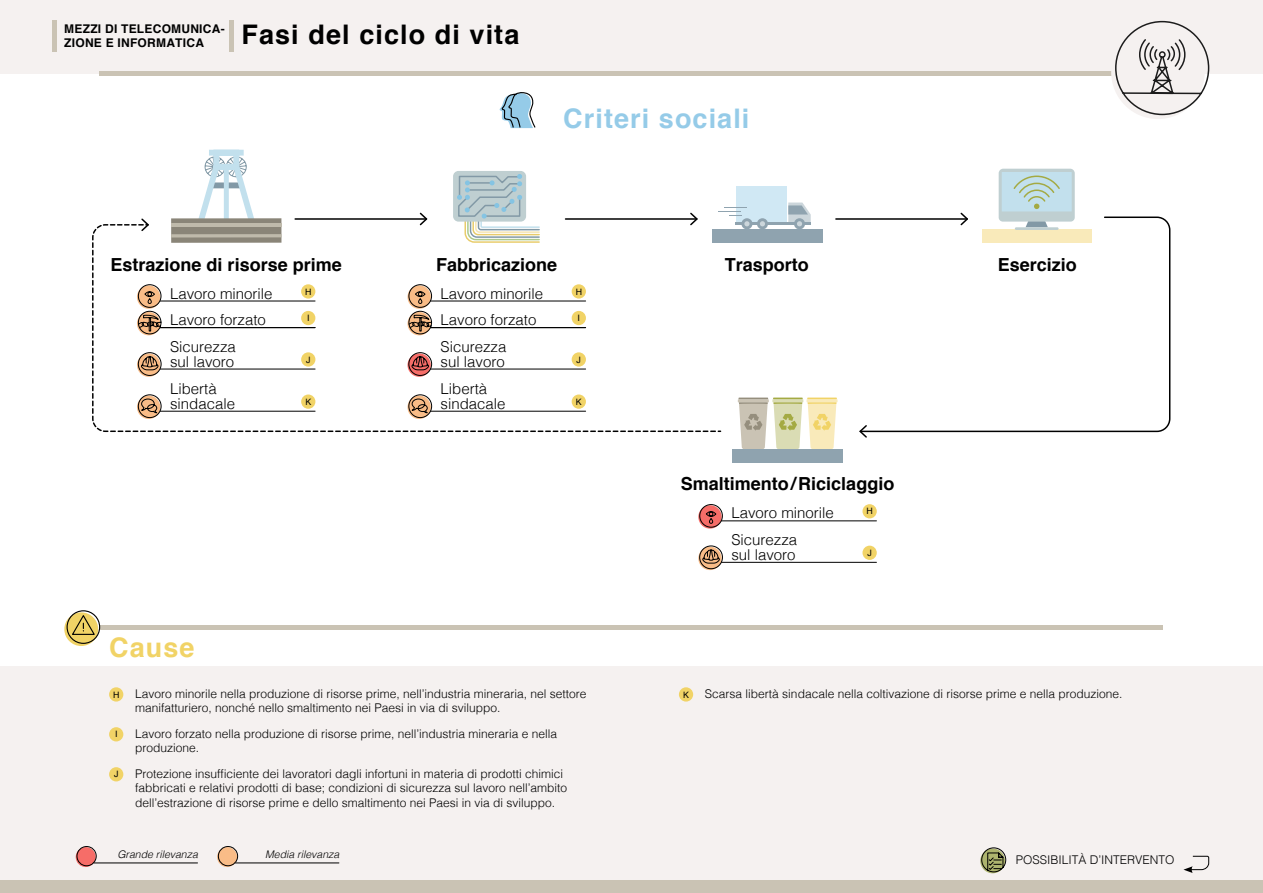
<style>
.page{position:relative;width:1263px;height:893px;background:#fff}
.page>*{position:absolute;margin:0;border:0;box-sizing:border-box;transform-origin:0 0}
.t1{font:700 27px "Helvetica";letter-spacing:.04em;color:#000}
.id19551{font:700 27px "Helvetica";letter-spacing:.04em;color:#95cbe8}
.id19559{font:700 27px "Helvetica";letter-spacing:.04em;color:#f1d366}
.id19552{font:700 18px "Helvetica";color:#000}
.id19554{font:300 15px/15px "Helvetica";color:#000}
.id19556{font:300 12px/14.4px "Helvetica";color:#000}
.t2{font:700 12px/14.4px "Helvetica";letter-spacing:.02em;color:#000}
.id19558{font:300 12px "Helvetica";color:#000}
.t3{font:italic 300 10.5px "Helvetica";color:#000}
.t4{font:8.85px "Helvetica";color:#000}
</style>
<div class="page">
<div style="left:0;top:666px;width:1263px;height:227px;background:#f5f1f0"></div>
<div style="left:0;top:880px;width:1263px;height:13px;background:#cac3b4"></div>
<div style="left:0;top:0;width:1263px;height:73px;background:#f5f1f0"></div>
<hr style="left:100px;top:71px;width:1063px;height:4px;background:#cac3b4">
<hr style="left:52px;top:20px;width:4px;height:31px;background:#cac3b4">
<hr style="left:229px;top:20px;width:4px;height:31px;background:#cac3b4">
<hr style="left:100px;top:625px;width:1063px;height:4px;background:#cac3b4">
<hr style="left:235px;top:863px;width:104px;height:1px;background:#000">
<div style="left:217px;top:847px;width:20px;height:20px;background:#f9bc87;border-radius:50%"></div>
<div style="left:218px;top:846px;width:20px;height:20px;border:1px solid #000;border-radius:50%"></div>
<div style="left:76px;top:847px;width:20px;height:20px;background:#f66d68;border-radius:50%"></div>
<div style="left:77px;top:846px;width:20px;height:20px;border:1px solid #000;border-radius:50%"></div>
<hr style="left:94px;top:863px;width:104px;height:1px;background:#000">
<svg style="left:64px;top:612px;width:34px;height:34px"></svg>
<svg style="left:66px;top:610px;width:35px;height:34px"></svg>
<hr style="left:295px;top:218px;width:131px;height:2px;background:#000">
<svg style="left:418px;top:212px;width:10px;height:11px"></svg>
<hr style="left:565px;top:218px;width:132px;height:2px;background:#000">
<svg style="left:689px;top:212px;width:9px;height:11px"></svg>
<hr style="left:836px;top:218px;width:131px;height:2px;background:#000">
<div style="left:109px;top:687px;width:14px;height:15px;background:#f1d366;border-radius:50%"></div>
<div style="left:109px;top:727px;width:14px;height:14px;background:#f1d366;border-radius:50%"></div>
<div style="left:109px;top:767px;width:14px;height:14px;background:#f1d366;border-radius:50%"></div>
<div style="left:679px;top:687px;width:14px;height:15px;background:#f1d366;border-radius:50%"></div>
<svg style="left:1114px;top:20px;width:96px;height:96px"></svg>
<div style="left:862px;top:504px;width:15px;height:14px;background:#f1d366;border-radius:50%"></div>
<hr style="left:721px;top:521px;width:155px;height:1px;background:#000">
<svg style="left:698px;top:505px;width:24px;height:24px"></svg>
<svg style="left:699px;top:504px;width:24px;height:24px"></svg>
<svg style="left:92px;top:223px;width:630px;height:209px"></svg>
<svg style="left:110px;top:218px;width:40px;height:15px"></svg>
<svg style="left:859px;top:216px;width:312px;height:217px"></svg>
<svg style="left:859px;top:424px;width:9px;height:14px"></svg>
<div style="left:862px;top:546px;width:15px;height:14px;background:#f1d366;border-radius:50%"></div>
<hr style="left:721px;top:562px;width:155px;height:1px;background:#000">
<svg style="left:698px;top:547px;width:24px;height:23px"></svg>
<svg style="left:699px;top:545px;width:24px;height:24px"></svg>
<div style="left:453px;top:171px;width:73px;height:51px;background:#bfcfd1;border-radius:5px"></div>
<svg style="left:457px;top:174px;width:84px;height:70px"></svg>
<div style="left:982px;top:230px;width:109px;height:13px;background:#f9eaba"></div>
<svg style="left:1025px;top:222px;width:23px;height:5px"></svg>
<div style="left:999px;top:169px;width:76px;height:53px;background:#bfcfd1;border-radius:4px"></div>
<hr style="left:1015px;top:227px;width:43px;height:3px;background:#bfcfd1">
<svg style="left:1002px;top:172px;width:70px;height:39px;background:#bfdbdd"></svg>
<svg style="left:189px;top:149px;width:75px;height:96px"></svg>
<div style="left:171px;top:218px;width:110px;height:25px;background:#8a8578"></div>
<hr style="left:171px;top:224px;width:110px;height:3px;background:#bfbaab">
<hr style="left:171px;top:234px;width:110px;height:3px;background:#bfbaab">
<div style="left:736px;top:186px;width:50px;height:39px;background:#d0e8f4"></div>
<hr style="left:736px;top:223px;width:75px;height:2px;background:#8fa3af">
<svg style="left:741px;top:218px;width:11px;height:11px"></svg>
<div style="left:757px;top:218px;width:11px;height:11px;background:#8fa3af;border-radius:50%"></div>
<svg style="left:760px;top:221px;width:5px;height:5px"></svg>
<div style="left:794px;top:218px;width:11px;height:11px;background:#8fa3af;border-radius:50%"></div>
<svg style="left:788px;top:203px;width:23px;height:23px"></svg>
<svg style="left:718px;top:207px;width:31px;height:19px"></svg>
<div style="left:712px;top:229px;width:111px;height:14px;background:#8fa3af"></div>
<hr style="left:738px;top:399px;width:31px;height:3px;background:#cac3b4">
<hr style="left:738px;top:398px;width:30px;height:1px;background:#958e7d">
<hr style="left:772px;top:399px;width:31px;height:3px;background:#dadcb4">
<hr style="left:773px;top:398px;width:30px;height:1px;background:#a4aa43">
<svg style="left:739px;top:402px;width:63px;height:47px"></svg>
<hr style="left:806px;top:399px;width:31px;height:3px;background:#f9eaba">
<hr style="left:807px;top:398px;width:30px;height:1px;background:#f1d366">
<svg style="left:808px;top:402px;width:28px;height:47px"></svg>
<div style="left:732px;top:449px;width:111px;height:13px;background:#8fa3af"></div>
<svg style="left:1183px;top:856px;width:26px;height:17px"></svg>
<svg style="left:981px;top:847px;width:25px;height:26px"></svg>
<svg style="left:500px;top:92px;width:36px;height:36px"></svg>
<p class="t2" style="left:64px;top:21px;width:162px">MEZZI DI TELECOMUNICA-<br>ZIONE E INFORMATICA</p>
<h1 class="t1" style="left:242px;top:18px;width:279px">Fasi del ciclo di vita</h1>
<h3 class="id19551" style="left:563px;top:101px;width:188px">Criteri sociali</h3>
<h4 class="id19552" style="left:111px;top:253px;width:233px">Estrazione di risorse prime</h4>
<h4 class="id19552" style="left:436px;top:253px;width:123px">Fabbricazione</h4>
<h4 class="id19552" style="left:725px;top:253px;width:86px">Trasporto</h4>
<p class="id19554" style="left:170px;top:285px;width:104px">Lavoro minorile</p>
<p class="id19554" style="left:440px;top:285px;width:104px">Lavoro minorile</p>
<p class="id19554" style="left:170px;top:311px;width:97px">Lavoro forzato</p>
<p class="id19554" style="left:440px;top:311px;width:97px">Lavoro forzato</p>
<p class="t4" style="left:305px;top:285px;width:8px">H</p>
<p class="t4" style="left:576px;top:285px;width:8px">H</p>
<p class="t4" style="left:307px;top:311px;width:4px">I</p>
<p class="t4" style="left:578px;top:311px;width:4px">I</p>
<p class="id19554" style="left:170px;top:338px;width:67px">Sicurezza sul -lavoro</p>
<p class="id19554" style="left:440px;top:338px;width:67px">Sicurezza sul -lavoro</p>
<p class="id19554" style="left:170px;top:380px;width:67px">Libertà sindacale</p>
<p class="id19554" style="left:440px;top:380px;width:67px">Libertà sindacale</p>
<p class="t4" style="left:306px;top:353px;width:6px">J</p>
<p class="t4" style="left:577px;top:353px;width:6px">J</p>
<p class="t4" style="left:305px;top:395px;width:7px">K</p>
<p class="t4" style="left:576px;top:395px;width:7px">K</p>
<h4 class="id19559" style="left:109px;top:630px;width:87px">Cause</h4>
<h4 class="id19552" style="left:681px;top:473px;width:215px">Smaltimento/Riciclaggio</h4>
<p class="id19554" style="left:731px;top:505px;width:104px">Lavoro minorile</p>
<p class="t4" style="left:866px;top:504px;width:8px">H</p>
<p class="id19554" style="left:731px;top:531px;width:67px">Sicurezza sul -lavoro</p>
<p class="t4" style="left:867px;top:546px;width:6px">J</p>
<h4 class="id19552" style="left:998px;top:253px;width:81px">Esercizio</h4>
<p class="t4" style="left:113px;top:688px;width:8px">H</p>
<p class="t4" style="left:115px;top:727px;width:4px">I</p>
<p class="t4" style="left:114px;top:767px;width:6px">J</p>
<p class="id19556" style="left:135px;top:686px;width:453px">Lavoro minorile nella produzione di risorse prime, nell’industria mineraria, nel settore manifatturiero, nonché nello smaltimento nei Paesi in via di sviluppo.</p>
<p class="id19556" style="left:135px;top:726px;width:424px">Lavoro forzato nella produzione di risorse prime, nell’industria mineraria e nella produzione.</p>
<p class="id19556" style="left:135px;top:766px;width:434px">Protezione insufficiente dei lavoratori dagli infortuni in materia di prodotti chimici fabbricati e relativi prodotti di base; condizioni di sicurezza sul lavoro nell’ambito dell’estrazione di risorse prime e dello smaltimento nei Paesi in via di sviluppo.</p>
<p class="t3" style="left:117px;top:845px;width:82px">Grande rilevanza</p>
<p class="t3" style="left:265px;top:845px;width:76px">Media rilevanza</p>
<p class="t4" style="left:683px;top:688px;width:7px">K</p>
<p class="id19556" style="left:705px;top:686px;width:419px">Scarsa libertà sindacale nella coltivazione di risorse prime e nella produzione.</p>
<p class="id19558" style="left:1016px;top:849px;width:160px">POSSIBILITÀ D’INTERVENTO</p>
</div>
